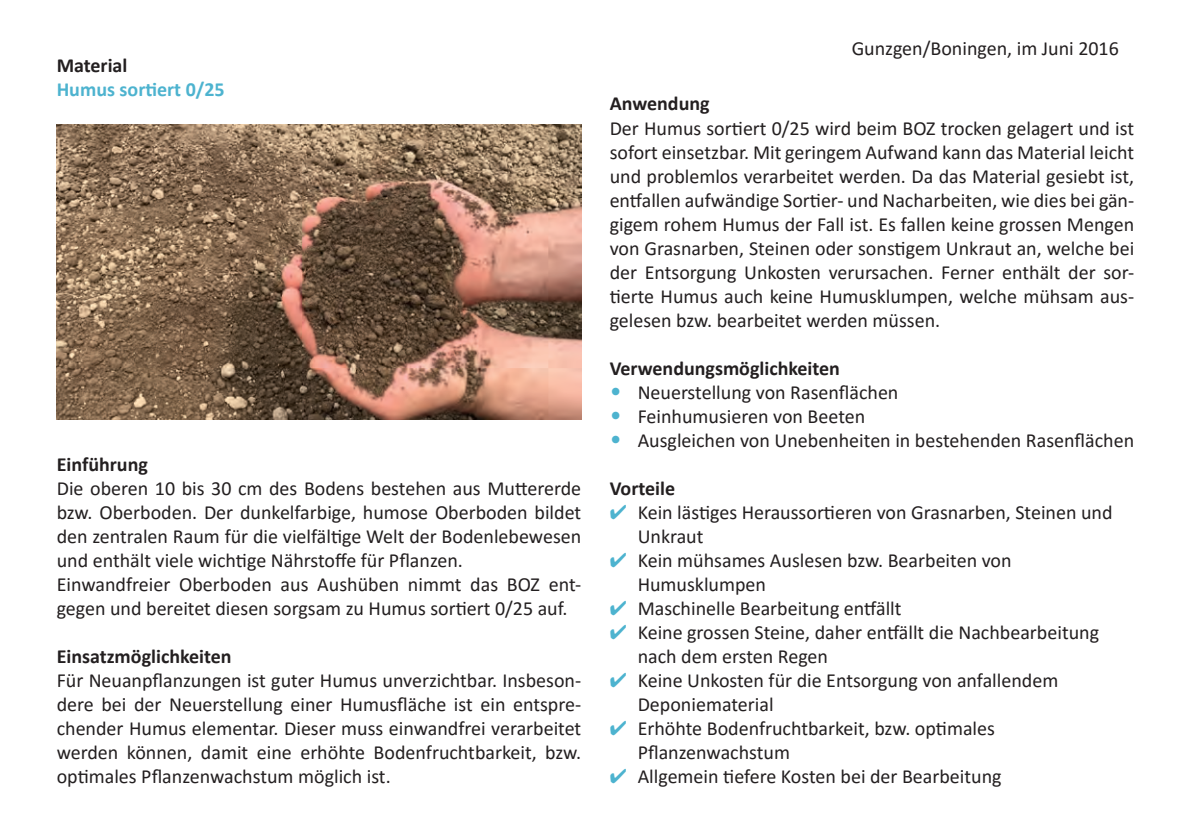
<style>
.page{position:relative;width:1191px;height:840px;background:#fff}
.page>*{position:absolute;margin:0;border:0;box-sizing:border-box;transform-origin:0 0}
.t1{font:20px/24px "Calibri";color:#231f20}
.t2{font:700 20px "Calibri";color:#231f20}
.t3{font:700 20px "Calibri";color:#4db3cf}
.s1{font-size:24px;color:#4db3cf}
.s2{color:#4db3cf}
</style>
<div class="page">
<img style="left:57px;top:125px;width:524px;height:295px">
<p class="t2" style="left:57px;top:51px;width:72px">Material</p>
<p class="t3" style="left:57px;top:75px;width:170px">Humus sortiert 0/25</p>
<p class="t2" style="left:57px;top:449px;width:93px">Einführung</p>
<p class="t1" style="left:57px;top:475px;width:526px">Die oberen 10 bis 30 cm des Bodens bestehen aus Muttererde bzw. Oberboden. Der dunkelfarbige, humose Oberboden bildet den zentralen Raum für die vielfältige Welt der Bodenlebewesen und enthält viele wichtige Nährstoffe für Pflanzen.<br>Einwandfreier Oberboden aus Aushüben nimmt das BOZ ent&shy;gegen und bereitet diesen sorgsam zu Humus sortiert 0/25 auf.</p>
<p class="t2" style="left:57px;top:641px;width:176px">Einsatzmöglichkeiten</p>
<p class="t1" style="left:57px;top:667px;width:526px;text-align:justify">Für Neuanpflanzungen ist guter Humus unverzichtbar. Insbeson&shy;dere bei der Neuerstellung einer Humusfläche ist ein entspre&shy;chender Humus elementar. Dieser muss einwandfrei verarbeitet werden können, damit eine erhöhte Bodenfruchtbarkeit, bzw. optimales Pflanzenwachstum möglich ist.</p>
<p class="t1" style="left:851px;top:36px;width:269px">Gunzgen/Boningen, im Juni 2016</p>
<p class="t2" style="left:609px;top:90px;width:101px">Anwendung</p>
<p class="t1" style="left:609px;top:115px;width:526px;text-align:justify">Der Humus sortiert 0/25 wird beim BOZ trocken gelagert und ist sofort einsetzbar. Mit geringem Aufwand kann das Material leicht und problemlos verarbeitet werden. Da das Material gesiebt ist, entfallen aufwändige Sortier- und Nacharbeiten, wie dies bei gän&shy;gigem rohem Humus der Fall ist. Es fallen keine grossen Mengen von Grasnarben, Steinen oder sonstigem Unkraut an, welche bei der Entsorgung Unkosten verursachen. Ferner enthält der sor&shy;tierte Humus auch keine Humusklumpen, welche mühsam aus&shy;gelesen bzw. bearbeitet werden müssen.</p>
<p class="t2" style="left:609px;top:354px;width:232px">Verwendungsmöglichkeiten</p>
<p class="t1" style="left:609px;top:379px;width:290px"><span class="s1">•</span> Neuerstellung von Rasenflächen</p>
<p class="t1" style="left:609px;top:403px;width:257px"><span class="s1">•</span> Feinhumusieren von Beeten</p>
<p class="t1" style="left:609px;top:427px;width:526px"><span class="s1">•</span> Ausgleichen von Unebenheiten in bestehenden Rasenflächen</p>
<p class="t2" style="left:609px;top:474px;width:67px">Vorteile</p>
<p class="t1" style="left:637px;top:499px;width:476px;text-indent:-28px"><span class="s2">✔</span> Kein lästiges Heraussortieren von Grasnarben, Steinen und<br>Unkraut</p>
<p class="t1" style="left:637px;top:547px;width:375px;text-indent:-28px"><span class="s2">✔</span> Kein mühsames Auslesen bzw. Bearbeiten von<br>Humusklumpen</p>
<p class="t1" style="left:609px;top:595px;width:293px"><span class="s2">✔</span> Maschinelle Bearbeitung entfällt</p>
<p class="t1" style="left:637px;top:619px;width:463px;text-indent:-28px"><span class="s2">✔</span> Keine grossen Steine, daher entfällt die Nachbearbeitung nach dem ersten Regen</p>
<p class="t1" style="left:637px;top:667px;width:422px;text-indent:-28px"><span class="s2">✔</span> Keine Unkosten für die Entsorgung von anfallendem<br>Deponiematerial</p>
<p class="t1" style="left:637px;top:715px;width:359px;text-indent:-28px"><span class="s2">✔</span> Erhöhte Bodenfruchtbarkeit, bzw. optimales<br>Pflanzenwachstum</p>
<p class="t1" style="left:609px;top:763px;width:393px"><span class="s2">✔</span> Allgemein tiefere Kosten bei der Bearbeitung</p>
</div>
